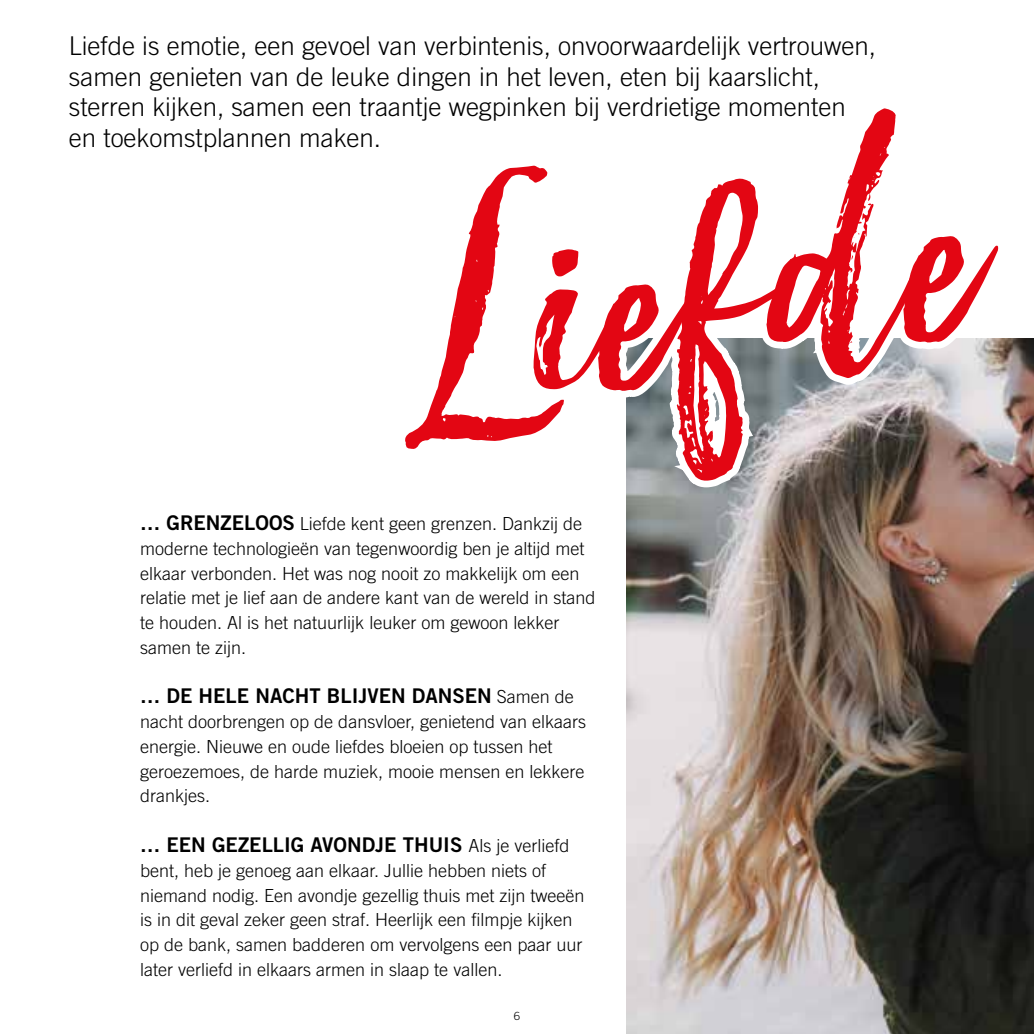
<style>
.page{position:relative;width:1034px;height:1034px;background:#fff}
.page>*{position:absolute;margin:0;border:0;box-sizing:border-box;transform-origin:0 0}
.t1{font:italic 412.88px "Hello Sunshine";color:#e30613}
.t2{font:300 25.88px/30.4px "Trade Gothic LT Std";color:#000}
.t3{font:20.25px "Trade Gothic LT Std Bd 2";color:#000}
.t4{font:300 18px/24.8px "Trade Gothic LT Std";color:#000}
.t5{font:300 11.25px "Trade Gothic LT Std";color:#000}
.s1{font-size:451.12px}
.s2{font-family:"Trade Gothic LT Std Bd 2";font-weight:400;font-size:20.25px}
.s3{font-family:"Trade Gothic LT Std";font-weight:300;font-size:18px}
</style>
<div class="page">
<img style="left:626px;top:338px;width:407px;height:695px">
<svg style="left:626px;top:338px;width:161px;height:149px"></svg>
<svg style="left:759px;top:338px;width:169px;height:47px"></svg>
<svg style="left:896px;top:338px;width:108px;height:11px"></svg>
<p class="t2" style="left:69px;top:31px;width:808px">Liefde is emotie, een gevoel van verbintenis, onvoorwaardelijk vertrouwen, samen genieten van de leuke dingen in het leven, eten bij kaarslicht, sterren kijken, samen een traantje wegpinken bij verdrietige momenten en toekomstplannen maken.</p>
<h1 class="t1" style="left:363px;top:96px;width:580px;rotate:-9deg"><span class="s1">L</span>iefde</h1>
<p class="t4" style="left:140px;top:511px;width:457px"><span class="s2">… GRENZELOOS</span> Liefde kent geen grenzen. Dankzij de moderne technologieën van tegenwoordig ben je altijd met elkaar verbonden. Het was nog nooit zo makkelijk om een relatie met je lief aan de andere kant van de wereld in stand te houden. Al is het natuurlijk leuker om gewoon lekker samen te zijn.</p>
<p class="t3" style="left:140px;top:683px;width:435px">… DE HELE NACHT BLIJVEN DANSEN <span class="s3">Samen de</span></p>
<p class="t4" style="left:140px;top:709px;width:447px">nacht doorbrengen op de dansvloer, genietend van elkaars energie. Nieuwe en oude liefdes bloeien op tussen het geroezemoes, de harde muziek, mooie mensen en lekkere drankjes.</p>
<p class="t3" style="left:140px;top:832px;width:431px">… EEN GEZELLIG AVONDJE THUIS <span class="s3">Als je verliefd</span></p>
<p class="t4" style="left:140px;top:857px;width:446px">bent, heb je genoeg aan elkaar. Jullie hebben niets of niemand nodig. Een avondje gezellig thuis met zijn tweeën is in dit geval zeker geen straf. Heerlijk een filmpje kijken op de bank, samen badderen om vervolgens een paar uur later verliefd in elkaars armen in slaap te vallen.</p>
<p class="t5" style="left:513px;top:1008px;width:8px">6</p>
</div>
